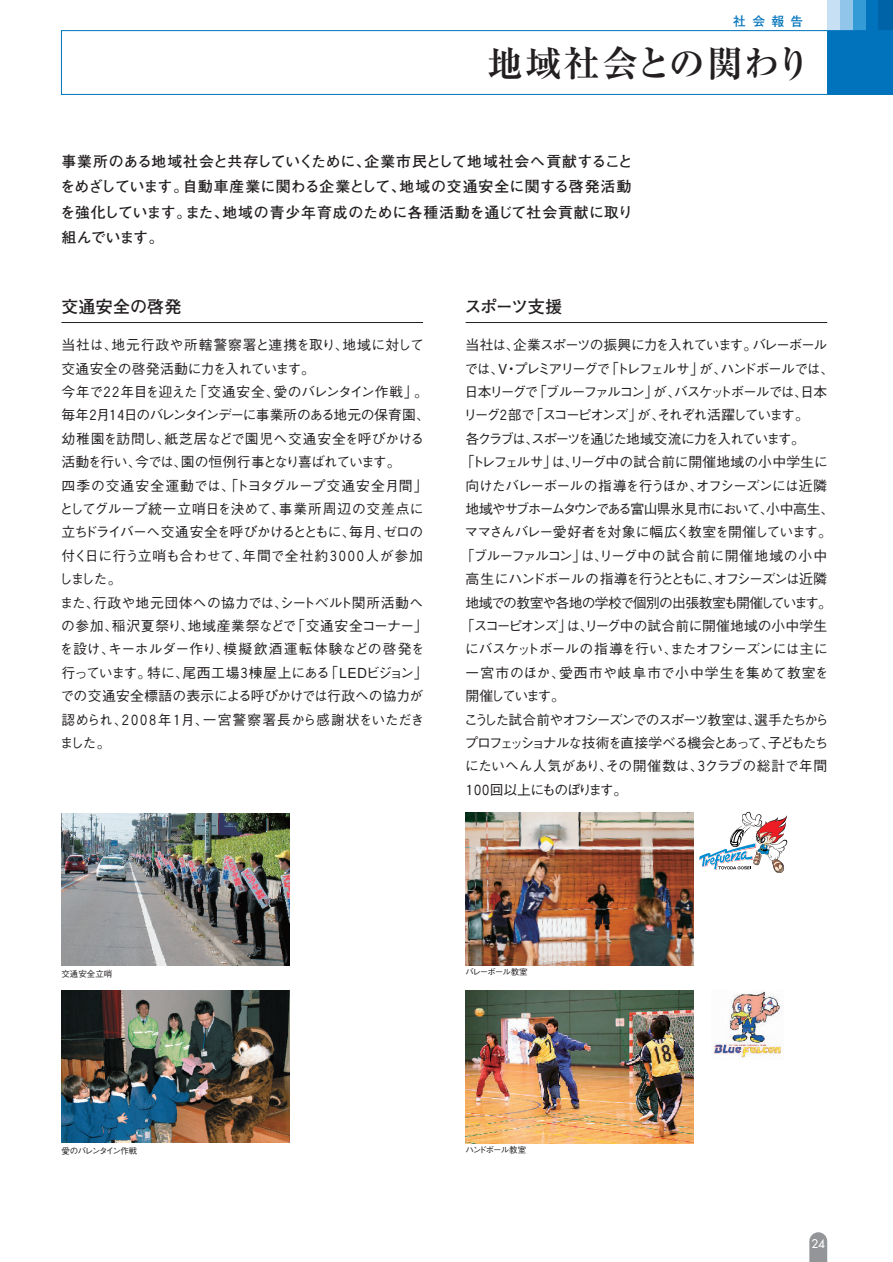
<style>
.page{position:relative;width:893px;height:1262px;background:#fff}
.page>*{position:absolute;margin:0;border:0;box-sizing:border-box;transform-origin:0 0}
.t1{font:700 36.15px "Ryumin";letter-spacing:.03em;color:#231f20}
.t2{font:700 16.95px "Futo Go B101";letter-spacing:.01em;color:#231f20}
.t3{font:700 14.85px/25.5px "Futo Go B101";letter-spacing:.01em;color:#231f20}
.t4{font:500 13.8px/23.4px "Gothic BBB";letter-spacing:-.025em;color:#231f20}
.t5{font:500 13.8px "Gothic BBB";letter-spacing:-.12em;color:#231f20}
.t6{font:500 13.8px "Gothic BBB";letter-spacing:-.055em;color:#231f20}
.t7{font:500 13.8px "Gothic BBB";letter-spacing:-.01em;color:#231f20}
.t8{font:500 13.8px "Gothic BBB";letter-spacing:-.11em;color:#231f20}
.t9{font:500 13.8px "Gothic BBB";letter-spacing:-.115em;color:#231f20}
.t10{font:500 13.8px "Gothic BBB";letter-spacing:-.125em;color:#231f20}
.t11{font:500 13.8px "Gothic BBB";letter-spacing:-.095em;color:#231f20}
.t12{font:500 13.8px "Gothic BBB";letter-spacing:-.135em;color:#231f20}
.t13{font:500 13.8px "Gothic BBB";color:#231f20}
.t14{font:500 13.8px "Gothic BBB";letter-spacing:-.09em;color:#231f20}
.t15{font:500 13.8px "Gothic BBB";letter-spacing:-.075em;color:#231f20}
.t16{font:500 13.8px "Gothic BBB";letter-spacing:.03em;color:#231f20}
.t17{font:500 13.8px "Gothic BBB";letter-spacing:.055em;color:#231f20}
.t18{font:500 13.8px "Gothic BBB";letter-spacing:-.18em;color:#231f20}
.t19{font:500 13.8px "Gothic BBB";letter-spacing:-.15em;color:#231f20}
.t20{font:700 12.75px "Futo Go B101";color:#0073bc}
.t21{font:11.7px "Futura";color:#fff}
.t22{font:500 8.55px "Gothic BBB";letter-spacing:-.105em;color:#231f20}
.t23{font:500 8.55px "Gothic BBB";letter-spacing:-.16em;color:#231f20}
</style>
<div class="page">
<svg style="left:809px;top:1232px;width:18px;height:30px"></svg>
<img style="left:465px;top:812px;width:228px;height:153px">
<img style="left:465px;top:990px;width:228px;height:153px">
<img style="left:61px;top:813px;width:228px;height:152px">
<img style="left:61px;top:990px;width:228px;height:152px">
<img style="left:714px;top:990px;width:68px;height:68px">
<hr style="left:465px;top:322px;width:362px;height:1px;background:#231f20">
<div style="left:878px;top:0;width:14px;height:31px;background:#0062a7"></div>
<div style="left:865px;top:0;width:13px;height:31px;background:#0073bc"></div>
<div style="left:852px;top:0;width:13px;height:31px;background:#359bd6"></div>
<div style="left:840px;top:0;width:12px;height:31px;background:#92c5ea"></div>
<div style="left:827px;top:0;width:13px;height:31px;background:#c7e0f3"></div>
<svg style="left:61px;top:30px;width:831px;height:65px"></svg>
<hr style="left:61px;top:322px;width:362px;height:1px;background:#231f20">
<img style="left:699px;top:811px;width:88px;height:62px">
<p class="t20" style="left:733px;top:14px;width:72px">社会報告</p>
<h1 class="t1" style="left:487px;top:41px;width:326px">地域社会との関わり</h1>
<p class="t3" style="left:60px;top:148px;width:574px">事業所のある地域社会と共存していくために、企業市民として地域社会へ貢献することをめざしています。自動車産業に関わる企業として、地域の交通安全に関する啓発活動を強化しています。また、地域の青少年育成のために各種活動を通じて社会貢献に取り組んでいます。</p>
<p class="t2" style="left:61px;top:296px;width:121px">交通安全の啓発</p>
<p class="t4" style="left:59px;top:334px;width:372px">当社は、地元行政や所轄警察署と連携を取り、地域に対して交通安全の啓発活動に力を入れています。<br>今年で２２年目を迎えた「交通安全、愛のバレンタイン作戦」。毎年２月１４日のバレンタインデーに事業所のある地元の保育園、幼稚園を訪問し、紙芝居などで園児へ交通安全を呼びかける活動を行い、今では、園の恒例行事となり喜ばれています。<br>四季の交通安全運動では、「トヨタグループ交通安全月間」としてグループ統一立哨日を決めて、事業所周辺の交差点に立ちドライバーへ交通安全を呼びかけるとともに、毎月、ゼロの付く日に行う立哨も合わせて、年間で全社約３０００人が参加しました。<br>また、行政や地元団体への協力では、シートベルト関所活動への参加、稲沢夏祭り、地域産業祭などで「交通安全コーナー」を設け、キーホルダー作り、模擬飲酒運転体験などの啓発を行っています。特に、尾西工場３棟屋上にある「LEDビジョン」での交通安全標語の表示による呼びかけでは行政への協力が認められ、２００８年１月、一宮警察署長から感謝状をいただきました。</p>
<p class="t2" style="left:464px;top:296px;width:99px">スポーツ支援</p>
<p class="t11" style="left:465px;top:337px;width:363px">当社は、企業スポーツの振興に力を入れています。バレーボール</p>
<p class="t5" style="left:464px;top:361px;width:370px">では、V・プレミアリーグで「トレフェルサ」が、ハンドボールでは、</p>
<p class="t5" style="left:464px;top:384px;width:364px">日本リーグで「ブルーファルコン」が、バスケットボールでは、日本</p>
<p class="t12" style="left:463px;top:407px;width:347px">リーグ２部で「スコーピオンズ」が、それぞれ活躍しています。</p>
<p class="t5" style="left:465px;top:431px;width:341px">各クラブは、スポーツを通じた地域交流に力を入れています。</p>
<p class="t13" style="left:461px;top:454px;width:368px">「トレフェルサ」は、リーグ中の試合前に開催地域の小中学生に</p>
<p class="t6" style="left:465px;top:477px;width:363px">向けたバレーボールの指導を行うほか、オフシーズンには近隣</p>
<p class="t8" style="left:465px;top:501px;width:369px">地域やサブホームタウンである富山県氷見市において、小中高生、</p>
<p class="t15" style="left:464px;top:524px;width:368px">ママさんバレー愛好者を対象に幅広く教室を開催しています。</p>
<p class="t16" style="left:461px;top:548px;width:367px">「ブルーファルコン」は、リーグ中の試合前に開催地域の小中</p>
<p class="t14" style="left:465px;top:571px;width:363px">高生にハンドボールの指導を行うとともに、オフシーズンは近隣</p>
<p class="t6" style="left:465px;top:594px;width:367px">地域での教室や各地の学校で個別の出張教室も開催しています。</p>
<p class="t7" style="left:461px;top:618px;width:367px">「スコーピオンズ」は、リーグ中の試合前に開催地域の小中学生</p>
<p class="t6" style="left:465px;top:641px;width:364px">にバスケットボールの指導を行い、またオフシーズンには主に</p>
<p class="t17" style="left:465px;top:665px;width:364px">一宮市のほか、愛西市や岐阜市で小中学生を集めて教室を</p>
<p class="t19" style="left:465px;top:688px;width:101px">開催しています。</p>
<p class="t9" style="left:464px;top:711px;width:366px">こうした試合前やオフシーズンでのスポーツ教室は、選手たちから</p>
<p class="t10" style="left:464px;top:735px;width:365px">プロフェッショナルな技術を直接学べる機会とあって、子どもたち</p>
<p class="t7" style="left:465px;top:758px;width:363px">にたいへん人気があり、その開催数は、３クラブの総計で年間</p>
<p class="t18" style="left:463px;top:781px;width:166px">１００回以上にものぼります。</p>
<p class="t22" style="left:61px;top:968px;width:53px">交通安全立哨</p>
<p class="t23" style="left:61px;top:1145px;width:77px">愛のバレンタイン作戦</p>
<p class="t22" style="left:465px;top:967px;width:64px">バレーボール教室</p>
<p class="t22" style="left:465px;top:1145px;width:62px">ハンドボール教室</p>
<p class="t21" style="left:811px;top:1235px;width:15px">24</p>
</div>
